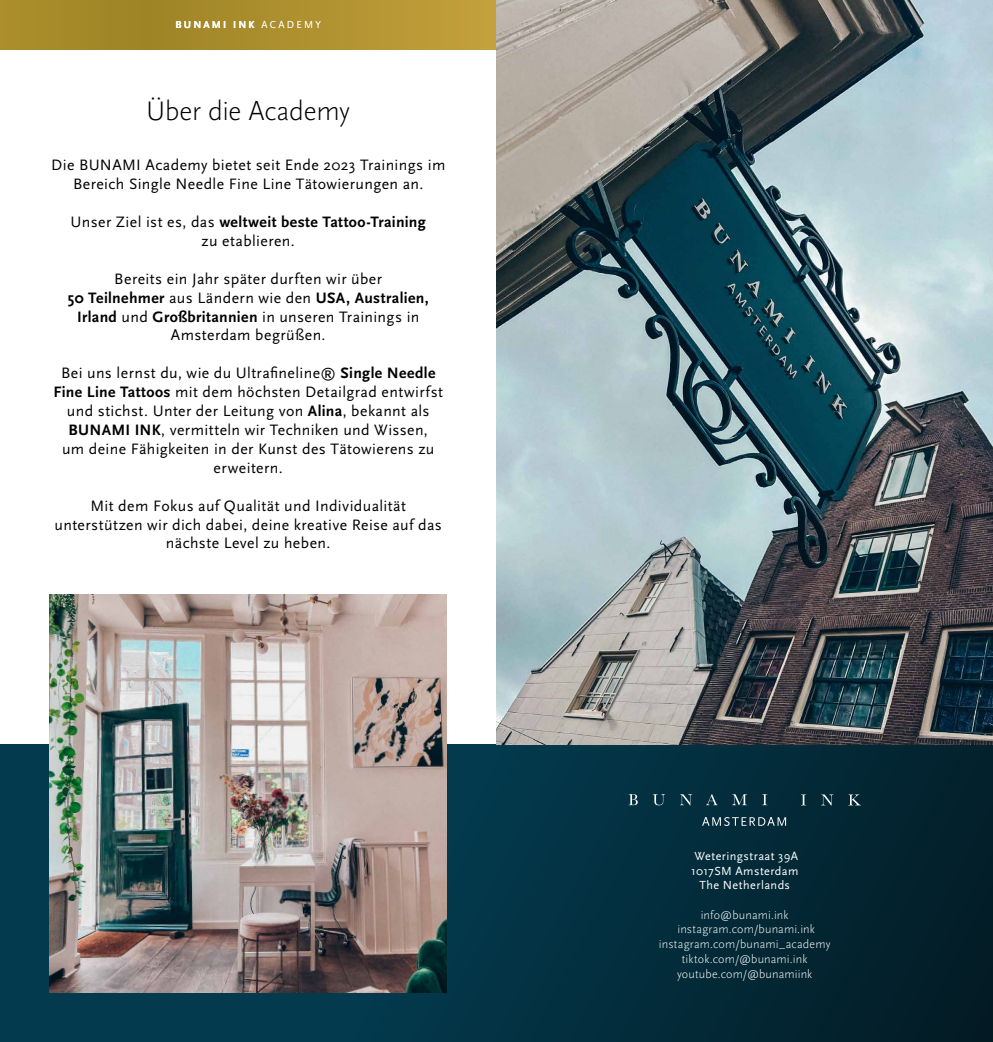
<style>
.page{position:relative;width:993px;height:1042px;background:#fff}
.page>*{position:absolute;margin:0;border:0;box-sizing:border-box;transform-origin:0 0}
.t1{font:300 28px "Scala Sans Pro";letter-spacing:-.005em;color:#000}
.t2{font:15.75px/18.9px "Scala Sans Pro";letter-spacing:.025em;color:#000;text-align:center}
.t3{font:300 12.25px/14.7px "Scala Sans Pro";letter-spacing:.01em;color:#fff;text-align:center}
.t4{font:12.25px/14.7px "Scala Sans Pro";letter-spacing:.035em;color:#fff;text-align:center}
.t5{font:700 10.5px "Scala Sans Pro";letter-spacing:.205em;color:#fff}
.s1{font-weight:300}
.s2{font-weight:700}
</style>
<div class="page">
<svg style="left:0;top:0;width:496px;height:50px;background:#ad8f2e"></svg>
<div style="left:0;top:744px;width:992px;height:298px;background:linear-gradient(to right,#094359,#02222e)"></div>
<img style="left:496px;top:0;width:496px;height:744px">
<svg style="left:628px;top:794px;width:232px;height:11px;background:#1e4350"></svg>
<svg style="left:701px;top:817px;width:84px;height:9px"></svg>
<img style="left:50px;top:594px;width:396px;height:398px">
<p class="t5" style="left:175px;top:19px;width:147px">BUNAMI INK <span class="s1">ACADEMY</span></p>
<h1 class="t1" style="left:146px;top:95px;width:205px">Über die Academy</h1>
<p class="t2" style="left:51px;top:156px;width:395px">Die BUNAMI Academy bietet seit Ende 2023 Trainings im<br>Bereich Single Needle Fine Line Tätowierungen an.</p>
<p class="t2" style="left:71px;top:212px;width:356px">Unser Ziel ist es, das <span class="s2">weltweit beste Tattoo-Training </span>zu etablieren.</p>
<p class="t2" style="left:68px;top:269px;width:362px">Bereits ein Jahr später durften wir über<br><span class="s2">50 Teilnehmer</span> aus Ländern wie den <span class="s2">USA, Australien, Irland</span> und <span class="s2">Großbritannien</span> in unseren Trainings in Amsterdam begrüßen.</p>
<p class="t2" style="left:53px;top:364px;width:391px">Bei uns lernst du, wie du Ultrafineline® <span class="s2">Single Needle Fine Line Tattoos</span> mit dem höchsten Detailgrad entwirfst und stichst. Unter der Leitung von <span class="s2">Alina</span>, bekannt als <span class="s2">BUNAMI INK</span>, vermitteln wir Techniken und Wissen,<br>um deine Fähigkeiten in der Kunst des Tätowierens zu erweitern.</p>
<p class="t2" style="left:55px;top:496px;width:388px">Mit dem Fokus auf Qualität und Individualität unterstützen wir dich dabei, deine kreative Reise auf das nächste Level zu heben.</p>
<p class="t4" style="left:690px;top:848px;width:109px">Weteringstraat 39A<br>1017SM Amsterdam<br>The Netherlands</p>
<p class="t3" style="left:658px;top:907px;width:173px">info@bunami.ink instagram.com/bunami.ink instagram.com/bunami_academy tiktok.com/@bunami.ink youtube.com/@bunamiink</p>
</div>
